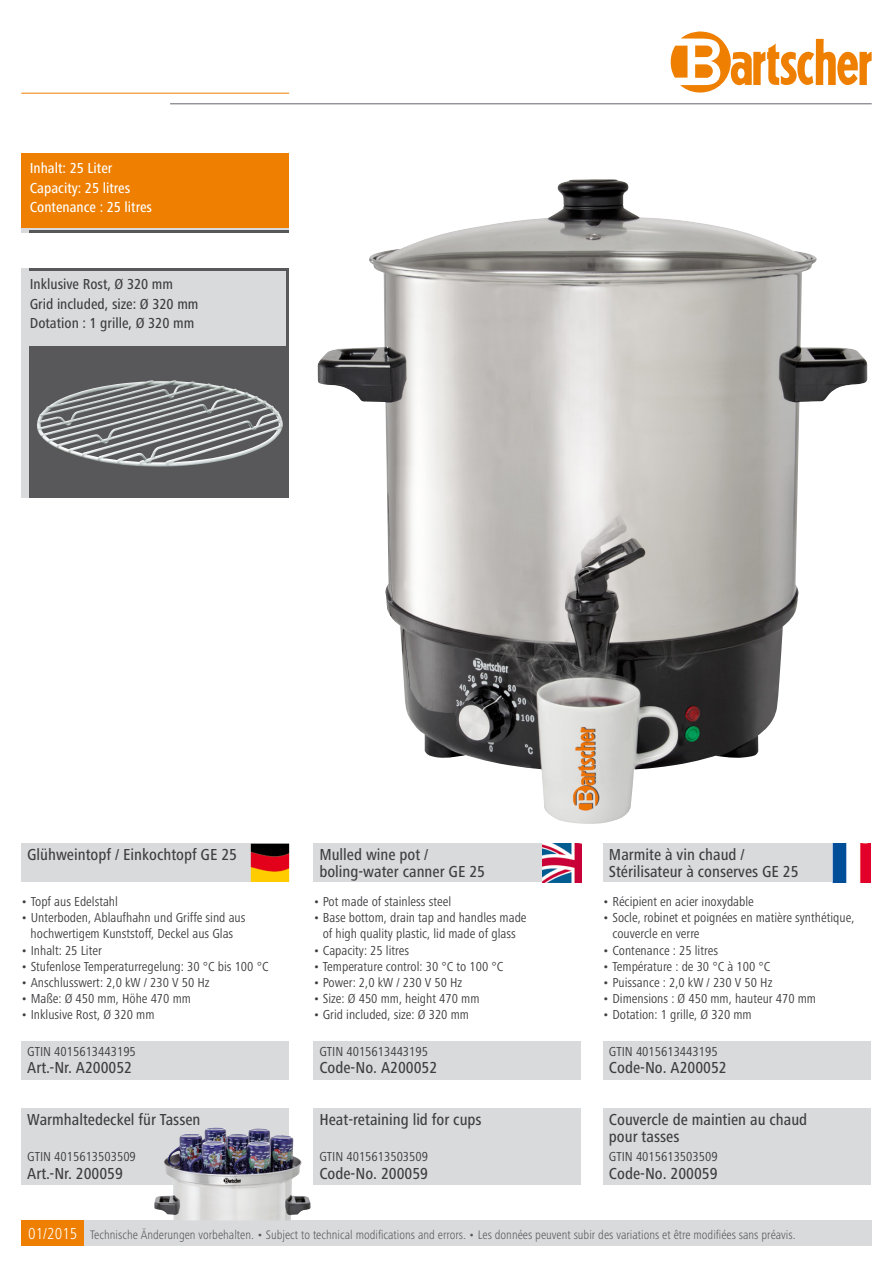
<style>
.page{position:relative;width:893px;height:1263px;background:#fff}
.page>*{position:absolute;margin:0;border:0;box-sizing:border-box;transform-origin:0 0}
.t1{font:500 condensed 16.5px/17.2px "Frutiger Next LTW1 G";color:#3e3d40}
.t2{font:500 condensed 15px/19.5px "Frutiger Next LTW1 G";color:#3e3d40}
.t3{font:500 condensed 15px/19.5px "Frutiger Next LTW1 G";color:#fff}
.t4{font:condensed 13.5px/16.2px "Frutiger Next LTW1 G";color:#3e3d40;text-align:center}
.t5{font:300 condensed 12.75px "Frutiger Next LTW1 G";color:#58585a}
.s1{font-size:16.5px;color:#fff}
</style>
<div class="page">
<div style="left:21px;top:268px;width:268px;height:229px;background:#d9dadb"></div>
<div style="left:50px;top:1220px;width:822px;height:26px;background:#d9dadb"></div>
<hr style="left:21px;top:93px;width:268px;height:1px;background:#ee7f00">
<hr style="left:170px;top:103px;width:702px;height:1px;background:#63656d">
<div style="left:21px;top:1220px;width:63px;height:26px;background:#ee7f00"></div>
<svg style="left:670px;top:31px;width:202px;height:62px"></svg>
<div style="left:21px;top:844px;width:268px;height:38px;background:#d9dadb"></div>
<div style="left:313px;top:844px;width:268px;height:38px;background:#d9dadb"></div>
<img style="left:543px;top:844px;width:38px;height:38px">
<div style="left:603px;top:844px;width:268px;height:38px;background:#d9dadb"></div>
<img style="left:833px;top:844px;width:38px;height:38px">
<img style="left:317px;top:179px;width:551px;height:645px">
<img style="left:251px;top:844px;width:38px;height:38px">
<div style="left:30px;top:268px;width:259px;height:229px;background:#58585a"></div>
<div style="left:21px;top:271px;width:265px;height:74px;background:#d9dadb"></div>
<svg style="left:21px;top:227px;width:268px;height:5px"></svg>
<div style="left:21px;top:153px;width:268px;height:74px;background:#ee7f00"></div>
<hr style="left:30px;top:230px;width:259px;height:2px;background:#58585a">
<img style="left:37px;top:380px;width:246px;height:87px">
<div style="left:21px;top:1041px;width:268px;height:39px;background:#d9dadb"></div>
<div style="left:313px;top:1041px;width:268px;height:39px;background:#d9dadb"></div>
<div style="left:603px;top:1041px;width:268px;height:39px;background:#d9dadb"></div>
<div style="left:21px;top:1108px;width:268px;height:77px;background:#d9dadb"></div>
<div style="left:313px;top:1108px;width:268px;height:77px;background:#d9dadb"></div>
<div style="left:603px;top:1108px;width:268px;height:77px;background:#d9dadb"></div>
<img style="left:154px;top:1127px;width:157px;height:93px">
<p class="t3" style="left:30px;top:158px;width:124px">Inhalt: 25 Liter<br>Capacity: 25 litres<br>Contenance : 25 litres</p>
<p class="t2" style="left:30px;top:275px;width:170px">Inklusive Rost, Ø 320 mm<br>Grid included, size: Ø 320 mm<br>Dotation : 1 grille, Ø 320 mm</p>
<p class="t1" style="left:27px;top:846px;width:211px">Glühweintopf / Einkochtopf GE 25</p>
<p class="t1" style="left:319px;top:846px;width:167px">Mulled wine pot / boling-water canner GE 25</p>
<p class="t1" style="left:609px;top:846px;width:191px">Marmite à vin chaud /<br>Stérilisateur à conserves GE 25</p>
<p class="t4" style="left:21px;top:893px;width:98px">• Topf aus Edelstahl</p>
<p class="t4" style="left:21px;top:909px;width:226px">• Unterboden, Ablaufhahn und Griffe sind aus hochwertigem Kunststoff, Deckel aus Glas</p>
<p class="t4" style="left:21px;top:942px;width:82px">• Inhalt: 25 Liter</p>
<p class="t4" style="left:21px;top:958px;width:249px">• Stufenlose Temperaturregelung: 30 °C bis 100 °C</p>
<p class="t4" style="left:21px;top:974px;width:190px">• Anschlusswert: 2,0 kW / 230 V 50 Hz</p>
<p class="t4" style="left:21px;top:990px;width:171px">• Maße: Ø 450 mm, Höhe 470 mm</p>
<p class="t4" style="left:21px;top:1007px;width:135px">• Inklusive Rost, Ø 320 mm</p>
<p class="t4" style="left:313px;top:893px;width:139px">• Pot made of stainless steel</p>
<p class="t4" style="left:313px;top:909px;width:215px">• Base bottom, drain tap and handles made of high quality plastic, lid made of glass</p>
<p class="t4" style="left:313px;top:942px;width:97px">• Capacity: 25 litres</p>
<p class="t4" style="left:313px;top:958px;width:192px">• Temperature control: 30 °C to 100 °C</p>
<p class="t4" style="left:313px;top:974px;width:150px">• Power: 2,0 kW / 230 V 50 Hz</p>
<p class="t4" style="left:313px;top:990px;width:168px">• Size: Ø 450 mm, height 470 mm</p>
<p class="t4" style="left:313px;top:1007px;width:157px">• Grid included, size: Ø 320 mm</p>
<p class="t4" style="left:603px;top:893px;width:152px">• Récipient en acier inoxydable</p>
<p class="t4" style="left:612px;top:909px;width:244px;text-align:left;text-indent:-9px">• Socle, robinet et poignées en matière synthétique, couvercle en verre</p>
<p class="t4" style="left:603px;top:942px;width:117px">• Contenance : 25 litres</p>
<p class="t4" style="left:603px;top:958px;width:169px">• Température : de 30 °C à 100 °C</p>
<p class="t4" style="left:603px;top:974px;width:171px">• Puissance : 2,0 kW / 230 V 50 Hz</p>
<p class="t4" style="left:603px;top:990px;width:215px">• Dimensions : Ø 450 mm, hauteur 470 mm</p>
<p class="t4" style="left:603px;top:1007px;width:150px">• Dotation: 1 grille, Ø 320 mm</p>
<p class="t4" style="left:27px;top:1043px;width:110px">GTIN 4015613443195</p>
<p class="t1" style="left:27px;top:1059px;width:106px">Art.-Nr. A200052</p>
<p class="t4" style="left:319px;top:1043px;width:110px">GTIN 4015613443195</p>
<p class="t1" style="left:319px;top:1059px;width:119px">Code-No. A200052</p>
<p class="t4" style="left:609px;top:1043px;width:110px">GTIN 4015613443195</p>
<p class="t1" style="left:609px;top:1059px;width:119px">Code-No. A200052</p>
<p class="t1" style="left:27px;top:1110px;width:175px">Warmhaltedeckel für Tassen</p>
<p class="t1" style="left:319px;top:1110px;width:164px">Heat-retaining lid for cups</p>
<p class="t1" style="left:609px;top:1110px;width:200px">Couvercle de maintien au chaud pour tasses</p>
<p class="t4" style="left:27px;top:1149px;width:110px">GTIN 4015613503509</p>
<p class="t1" style="left:27px;top:1164px;width:97px">Art.-Nr. 200059</p>
<p class="t4" style="left:319px;top:1149px;width:110px">GTIN 4015613503509</p>
<p class="t1" style="left:319px;top:1164px;width:110px">Code-No. 200059</p>
<p class="t4" style="left:609px;top:1149px;width:110px">GTIN 4015613503509</p>
<p class="t1" style="left:609px;top:1164px;width:110px">Code-No. 200059</p>
<p class="t5" style="left:28px;top:1227px;width:769px"><span class="s1">01/2015</span> Technische Änderungen vorbehalten. • Subject to technical modifications and errors. • Les données peuvent subir des variations et être modifiées sans préavis.</p>
</div>
